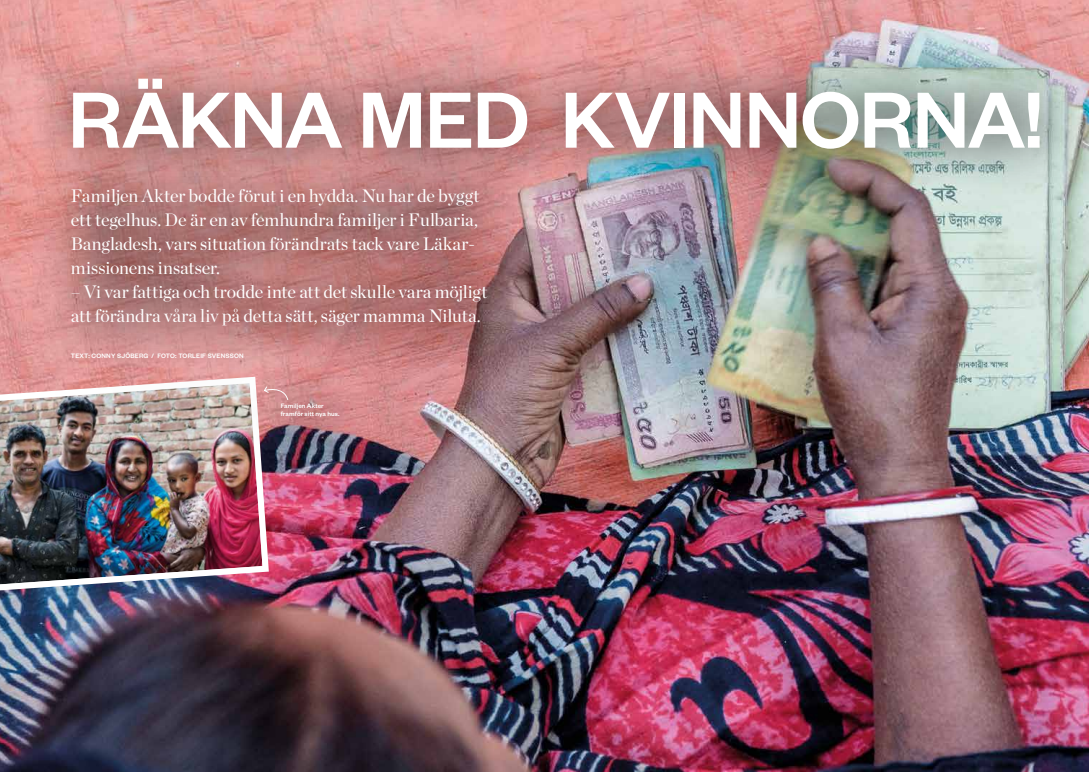
<style>
.page{position:relative;width:1089px;height:772px;background:#fff}
.page>*{position:absolute;margin:0;border:0;box-sizing:border-box;transform-origin:0 0}
.t1{font:500 87.1px "Founders Grotesk";letter-spacing:-.01em;color:#fff}
.t2{font:18px/24px "Chronicle Display";letter-spacing:-.005em;color:#fff}
.t3{font:500 7px "Founders Grotesk";letter-spacing:.03em;color:#fff}
.t4{font:500 7px/8px "Founders Grotesk";letter-spacing:.01em;color:#fff}
</style>
<div class="page">
<img style="left:0;top:0;width:1088px;height:771px">
<img style="left:0;top:373px;width:272px;height:221px">
<div style="left:28px;top:35px;width:1059px;height:162px;background:#000;opacity:.8"></div>
<div style="left:28px;top:146px;width:504px;height:227px;background:#000;opacity:.8"></div>
<div style="left:39px;top:309px;width:243px;height:96px;background:#000;opacity:.8"></div>
<div style="left:239px;top:359px;width:143px;height:106px;background:#000;opacity:.8"></div>
<svg style="left:264px;top:385px;width:24px;height:15px"></svg>
<h1 class="t1" style="left:68px;top:65px;width:976px">RÄKNA MED KVINNORNA!</h1>
<p class="t2" style="left:71px;top:182px;width:410px">Familjen Akter bodde förut i en hydda. Nu har de byggt ett tegelhus. De är en av femhundra familjer i Fulbaria, Bangladesh, vars situation förändrats tack vare Läkar&shy;missionens insatser.</p>
<p class="t2" style="left:71px;top:278px;width:418px">– Vi var fattiga och trodde inte att det skulle vara möjligt att förändra våra liv på detta sätt, säger mamma Niluta.</p>
<p class="t3" style="left:71px;top:351px;width:174px">TEXT: CONNY SJÖBERG / FOTO: TORLEIF SVENSSON</p>
<p class="t4" style="left:281px;top:401px;width:60px">Familjen Akter framför sitt nya hus.</p>
</div>
